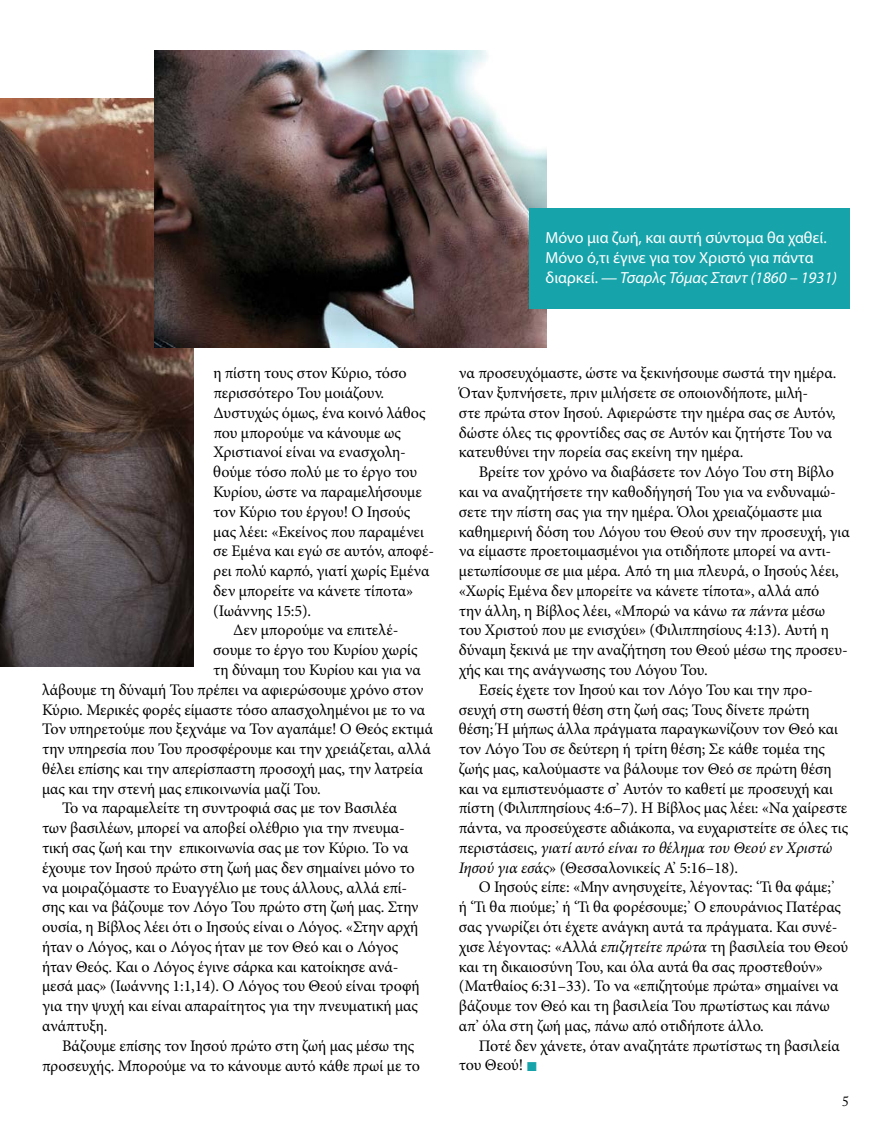
<style>
.page{position:relative;width:893px;height:1141px;background:#fff}
.page>*{position:absolute;margin:0;border:0;box-sizing:border-box;transform-origin:0 0}
.t1{font:16.1px/19.8px "Minion Pro";letter-spacing:-.01em;color:#000}
.t2{font:16.1px/19.8px "Myriad Pro";color:#fff}
.t3{font:italic 16.1px "Minion Pro";letter-spacing:-.01em;color:#000}
.t4{font:14px "Adobe Caslon Pro";color:#000}
.s1{font-style:italic}
.s2{font-style:normal}
.s3{font-family:"Arial";font-size:19.25px;color:#16a3aa}
</style>
<div class="page">
<img style="left:0;top:98px;width:193px;height:568px">
<img style="left:155px;top:51px;width:391px;height:297px">
<div style="left:529px;top:208px;width:321px;height:101px;background:#16a3aa"></div>
<p class="t2" style="left:545px;top:228px;width:293px">Μόνο μια ζωή, και αυτή σύντομα θα χαθεί.<br>Μόνο ό,τι έγινε για τον Χριστό για πάντα διαρκεί. <span class="s1">— Τσαρλς Τόμας Σταντ (1860 – 1931)</span></p>
<p class="t1" style="left:213px;top:363px;width:195px">η πίστη τους στον Κύριο, τόσο</p>
<p class="t1" style="left:213px;top:383px;width:172px">περισσότερο Του μοιάζουν.</p>
<p class="t1" style="left:213px;top:403px;width:214px">Δυστυχώς όμως, ένα κοινό λάθος</p>
<p class="t1" style="left:213px;top:423px;width:189px">που μπορούμε να κάνουμε ως</p>
<p class="t1" style="left:213px;top:442px;width:194px">Χριστιανοί είναι να ενασχολη-</p>
<p class="t1" style="left:213px;top:462px;width:206px">θούμε τόσο πολύ με το έργο του</p>
<p class="t1" style="left:213px;top:482px;width:210px">Κυρίου, ώστε να παραμελήσουμε</p>
<p class="t1" style="left:213px;top:502px;width:199px">τον Κύριο του έργου! Ο Ιησούς</p>
<p class="t1" style="left:213px;top:522px;width:212px">μας λέει: «Εκείνος που παραμένει</p>
<p class="t1" style="left:213px;top:541px;width:222px">σε Εμένα και εγώ σε αυτόν, αποφέ-</p>
<p class="t1" style="left:213px;top:561px;width:218px">ρει πολύ καρπό, γιατί χωρίς Εμένα</p>
<p class="t1" style="left:213px;top:581px;width:202px">δεν μπορείτε να κάνετε τίποτα»</p>
<p class="t1" style="left:213px;top:601px;width:99px">(Ιωάννης 15:5).</p>
<p class="t1" style="left:233px;top:620px;width:167px">Δεν μπορούμε να επιτελέ-</p>
<p class="t1" style="left:213px;top:640px;width:206px">σουμε το έργο του Κυρίου χωρίς</p>
<p class="t1" style="left:213px;top:660px;width:209px">τη δύναμη του Κυρίου και για να</p>
<p class="t1" style="left:42px;top:680px;width:383px">λάβουμε τη δύναμή Του πρέπει να αφιερώσουμε χρόνο στον</p>
<p class="t1" style="left:42px;top:700px;width:385px">Κύριο. Μερικές φορές είμαστε τόσο απασχολημένοι με το να</p>
<p class="t1" style="left:42px;top:719px;width:392px">Τον υπηρετούμε που ξεχνάμε να Τον αγαπάμε! Ο Θεός εκτιμά</p>
<p class="t1" style="left:42px;top:739px;width:390px">την υπηρεσία που Του προσφέρουμε και την χρειάζεται, αλλά</p>
<p class="t1" style="left:42px;top:759px;width:383px">θέλει επίσης και την απερίσπαστη προσοχή μας, την λατρεία</p>
<p class="t1" style="left:42px;top:779px;width:280px">μας και την στενή μας επικοινωνία μαζί Του.</p>
<p class="t1" style="left:62px;top:798px;width:337px">Το να παραμελείτε τη συντροφιά σας με τον Βασιλέα</p>
<p class="t1" style="left:42px;top:818px;width:364px">των βασιλέων, μπορεί να αποβεί ολέθριο για την πνευμα-</p>
<p class="t1" style="left:42px;top:838px;width:368px">τική σας ζωή και την επικοινωνία σας με τον Κύριο. Το να</p>
<p class="t1" style="left:42px;top:858px;width:374px">έχουμε τον Ιησού πρώτο στη ζωή μας δεν σημαίνει μόνο το</p>
<p class="t1" style="left:42px;top:878px;width:367px">να μοιραζόμαστε το Ευαγγέλιο με τους άλλους, αλλά επί-</p>
<p class="t1" style="left:42px;top:897px;width:378px">σης και να βάζουμε τον Λόγο Του πρώτο στη ζωή μας. Στην</p>
<p class="t1" style="left:42px;top:917px;width:378px">ουσία, η Βίβλος λέει ότι ο Ιησούς είναι ο Λόγος. «Στην αρχή</p>
<p class="t1" style="left:42px;top:937px;width:358px">ήταν ο Λόγος, και ο Λόγος ήταν με τον Θεό και ο Λόγος</p>
<p class="t1" style="left:42px;top:957px;width:358px">ήταν Θεός. Και ο Λόγος έγινε σάρκα και κατοίκησε ανά-</p>
<p class="t1" style="left:42px;top:976px;width:379px">μεσά μας» (Ιωάννης 1:1,14). Ο Λόγος του Θεού είναι τροφή</p>
<p class="t1" style="left:42px;top:996px;width:377px">για την ψυχή και είναι απαραίτητος για την πνευματική μας</p>
<p class="t1" style="left:42px;top:1016px;width:67px">ανάπτυξη.</p>
<p class="t1" style="left:62px;top:1036px;width:354px">Βάζουμε επίσης τον Ιησού πρώτο στη ζωή μας μέσω της</p>
<p class="t1" style="left:42px;top:1055px;width:379px">προσευχής. Μπορούμε να το κάνουμε αυτό κάθε πρωί με το</p>
<p class="t1" style="left:459px;top:363px;width:379px">να προσευχόμαστε, ώστε να ξεκινήσουμε σωστά την ημέρα.<br>Όταν ξυπνήσετε, πριν μιλήσετε σε οποιονδήποτε, μιλή-<br>στε πρώτα στον Ιησού. Αφιερώστε την ημέρα σας σε Αυτόν, δώστε όλες τις φροντίδες σας σε Αυτόν και ζητήστε Του να κατευθύνει την πορεία σας εκείνη την ημέρα.</p>
<p class="t1" style="left:479px;top:462px;width:357px">Βρείτε τον χρόνο να διαβάσετε τον Λόγο Του στη Βίβλο</p>
<p class="t1" style="left:459px;top:482px;width:378px">και να αναζητήσετε την καθοδήγησή Του για να ενδυναμώ-</p>
<p class="t1" style="left:459px;top:502px;width:365px">σετε την πίστη σας για την ημέρα. Όλοι χρειαζόμαστε μια</p>
<p class="t1" style="left:459px;top:522px;width:392px">καθημερινή δόση του Λόγου του Θεού συν την προσευχή, για</p>
<p class="t1" style="left:459px;top:541px;width:374px">να είμαστε προετοιμασμένοι για οτιδήποτε μπορεί να αντι-</p>
<p class="t1" style="left:459px;top:561px;width:381px">μετωπίσουμε σε μια μέρα. Από τη μια πλευρά, ο Ιησούς λέει,</p>
<p class="t1" style="left:459px;top:581px;width:362px">«Χωρίς Εμένα δεν μπορείτε να κάνετε τίποτα», αλλά από</p>
<p class="t1" style="left:459px;top:601px;width:368px">την άλλη, η Βίβλος λέει, «Μπορώ να κάνω <span class="s1">τα πάντα</span> μέσω</p>
<p class="t1" style="left:459px;top:620px;width:372px">του Χριστού που με ενισχύει» (Φιλιππησίους 4:13). Αυτή η</p>
<p class="t1" style="left:459px;top:640px;width:390px">δύναμη ξεκινά με την αναζήτηση του Θεού μέσω της προσευ-</p>
<p class="t1" style="left:459px;top:660px;width:250px">χής και της ανάγνωσης του Λόγου Του.</p>
<p class="t1" style="left:479px;top:680px;width:336px">Εσείς έχετε τον Ιησού και τον Λόγο Του και την προ-</p>
<p class="t1" style="left:459px;top:700px;width:352px">σευχή στη σωστή θέση στη ζωή σας; Τους δίνετε πρώτη</p>
<p class="t1" style="left:459px;top:719px;width:381px">θέση; Ή μήπως άλλα πράγματα παραγκωνίζουν τον Θεό και</p>
<p class="t1" style="left:459px;top:739px;width:368px">τον Λόγο Του σε δεύτερη ή τρίτη θέση; Σε κάθε τομέα της</p>
<p class="t1" style="left:459px;top:759px;width:374px">ζωής μας, καλούμαστε να βάλουμε τον Θεό σε πρώτη θέση</p>
<p class="t1" style="left:459px;top:779px;width:376px">και να εμπιστευόμαστε σ’ Αυτόν το καθετί με προσευχή και</p>
<p class="t1" style="left:459px;top:798px;width:390px">πίστη (Φιλιππησίους 4:6–7). Η Βίβλος μας λέει: «Να χαίρεστε</p>
<p class="t1" style="left:459px;top:818px;width:391px">πάντα, να προσεύχεστε αδιάκοπα, να ευχαριστείτε σε όλες τις</p>
<p class="t3" style="left:459px;top:837px;width:375px"><span class="s2">περιστάσεις,</span> γιατί αυτό είναι το θέλημα του Θεού εν Χριστώ</p>
<p class="t1" style="left:459px;top:858px;width:281px"><span class="s1">Ιησού για εσάς</span>» (Θεσσαλονικείς Α’ 5:16–18).</p>
<p class="t1" style="left:479px;top:878px;width:357px">Ο Ιησούς είπε: «Μην ανησυχείτε, λέγοντας: ‘Τι θα φάμε;’</p>
<p class="t1" style="left:459px;top:897px;width:384px">ή ‘Τι θα πιούμε;’ ή ‘Τι θα φορέσουμε;’ Ο επουράνιος Πατέρας</p>
<p class="t1" style="left:459px;top:917px;width:380px">σας γνωρίζει ότι έχετε ανάγκη αυτά τα πράγματα. Και συνέ-</p>
<p class="t1" style="left:459px;top:937px;width:391px">χισε λέγοντας: «Αλλά <span class="s1">επιζητείτε πρώτα</span> τη βασιλεία του Θεού</p>
<p class="t1" style="left:459px;top:957px;width:365px">και τη δικαιοσύνη Του, και όλα αυτά θα σας προστεθούν»</p>
<p class="t1" style="left:459px;top:976px;width:381px">(Ματθαίος 6:31–33). Το να «επιζητούμε πρώτα» σημαίνει να</p>
<p class="t1" style="left:459px;top:996px;width:373px">βάζουμε τον Θεό και τη βασιλεία Του πρωτίστως και πάνω</p>
<p class="t1" style="left:459px;top:1016px;width:307px">απ’ όλα στη ζωή μας, πάνω από οτιδήποτε άλλο.</p>
<p class="t1" style="left:479px;top:1036px;width:363px">Ποτέ δεν χάνετε, όταν αναζητάτε πρωτίστως τη βασιλεία</p>
<p class="t1" style="left:459px;top:1055px;width:80px">του Θεού! <span class="s3">■</span></p>
<p class="t4" style="left:842px;top:1093px;width:8px">5</p>
</div>
